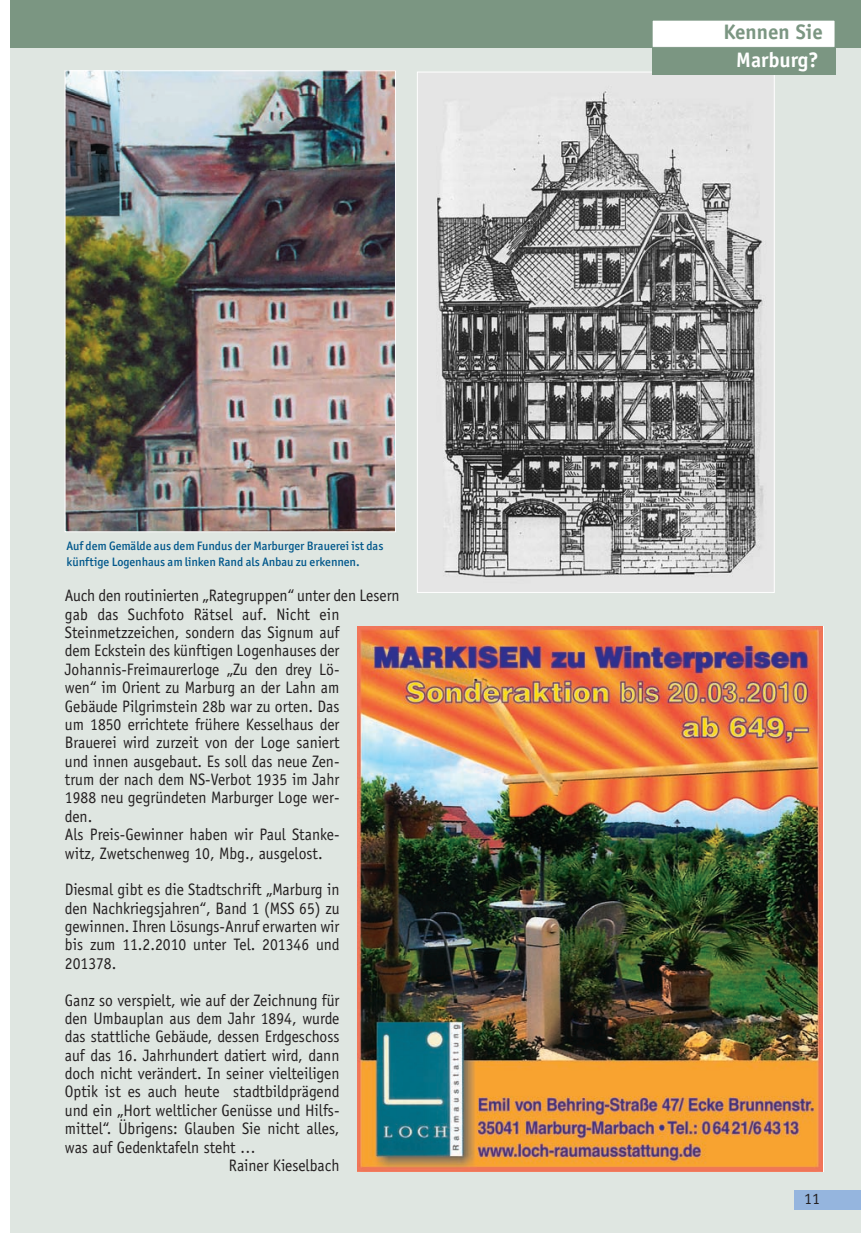
<style>
.page{position:relative;width:863px;height:1234px;background:#fff}
.page>*{position:absolute;margin:0;border:0;box-sizing:border-box;transform-origin:0 0}
.t1{font:700 21px "Officina Sans";color:#7b9682}
.t2{font:700 21px "Officina Sans";color:#fff}
.t3{font:16.62px/18.4px "Officina Sans";color:#231f20;scale:.94 1}
.t4{font:15.75px "Officina Sans";color:#231f20}
.t5{font:500 12.25px/15.8px "Officina San ITC";color:#00578b}
</style>
<div class="page">
<div style="left:10px;top:12px;width:851px;height:1220px;background:#dfe6e1"></div>
<div style="left:10px;top:0;width:851px;height:48px;background:#7b9682"></div>
<img style="left:67px;top:73px;width:327px;height:457px">
<div style="left:65px;top:71px;width:331px;height:461px;border:1px solid #fff"></div>
<img style="left:436px;top:90px;width:329px;height:488px">
<div style="left:652px;top:48px;width:183px;height:27px;background:#7b9682"></div>
<div style="left:652px;top:20px;width:183px;height:27px;background:#fff"></div>
<div style="left:652px;top:20px;width:183px;height:28px;border:1px solid #7b9682"></div>
<img style="left:357px;top:626px;width:465px;height:545px">
<div style="left:794px;top:1189px;width:67px;height:20px;background:#95b5de"></div>
<p class="t5" style="left:67px;top:539px;width:318px">Auf dem Gemälde aus dem Fundus der Marburger Brauerei ist das künftige Logenhaus am linken Rand als Anbau zu erkennen.</p>
<p class="t3" style="left:65px;top:588px;width:358px">Auch den routinierten „Rategruppen“ unter den Lesern gab das Suchfoto Rätsel auf. Nicht ein Steinmetzzeichen, sondern das Signum auf<br>dem Eckstein des künftigen Logenhauses der Johannis-Freimaurerloge „Zu den drey Lö-<br>wen“ im Orient zu Marburg an der Lahn am<br>Gebäude Pilgrimstein 28b war zu orten. Das<br>um 1850 errichtete frühere Kesselhaus der<br>Brauerei wird zurzeit von der Loge saniert<br>und innen ausgebaut. Es soll das neue Zen-<br>trum der nach dem NS-Verbot 1935 im Jahr<br>1988 neu gegründeten Marburger Loge wer-<br>den.<br>Als Preis-Gewinner haben wir Paul Stanke-<br>witz, Zwetschenweg 10, Mbg., ausgelost.</p>
<p class="t3" style="left:65px;top:882px;width:294px;text-align:justify">Diesmal gibt es die Stadtschrift „Marburg in den Nachkriegsjahren“, Band 1 (MSS 65) zu gewinnen. Ihren Lösungs-Anruf erwarten wir bis zum 11.2.2010 unter Tel. 201346 und 201378.</p>
<p class="t3" style="left:65px;top:992px;width:294px">Ganz so verspielt, wie auf der Zeichnung für</p>
<p class="t3" style="left:65px;top:1010px;width:294px">den Umbauplan aus dem Jahr 1894, wurde</p>
<p class="t3" style="left:65px;top:1029px;width:294px">das stattliche Gebäude, dessen Erdgeschoss</p>
<p class="t3" style="left:65px;top:1047px;width:294px">auf das 16. Jahrhundert datiert wird, dann</p>
<p class="t3" style="left:65px;top:1065px;width:294px">doch nicht verändert. In seiner vielteiligen</p>
<p class="t3" style="left:65px;top:1084px;width:294px">Optik ist es auch heute stadtbildprägend</p>
<p class="t3" style="left:65px;top:1102px;width:294px">und ein „Hort weltlicher Genüsse und Hilfs-</p>
<p class="t3" style="left:65px;top:1120px;width:294px">mittel“. Übrigens: Glauben Sie nicht alles,</p>
<p class="t3" style="left:65px;top:1139px;width:205px">was auf Gedenktafeln steht …</p>
<p class="t3" style="left:229px;top:1157px;width:119px">Rainer Kieselbach</p>
<p class="t1" style="left:723px;top:24px;width:101px">Kennen Sie</p>
<p class="t2" style="left:736px;top:52px;width:84px">Marburg?</p>
<p class="t4" style="left:804px;top:1192px;width:17px">11</p>
</div>
